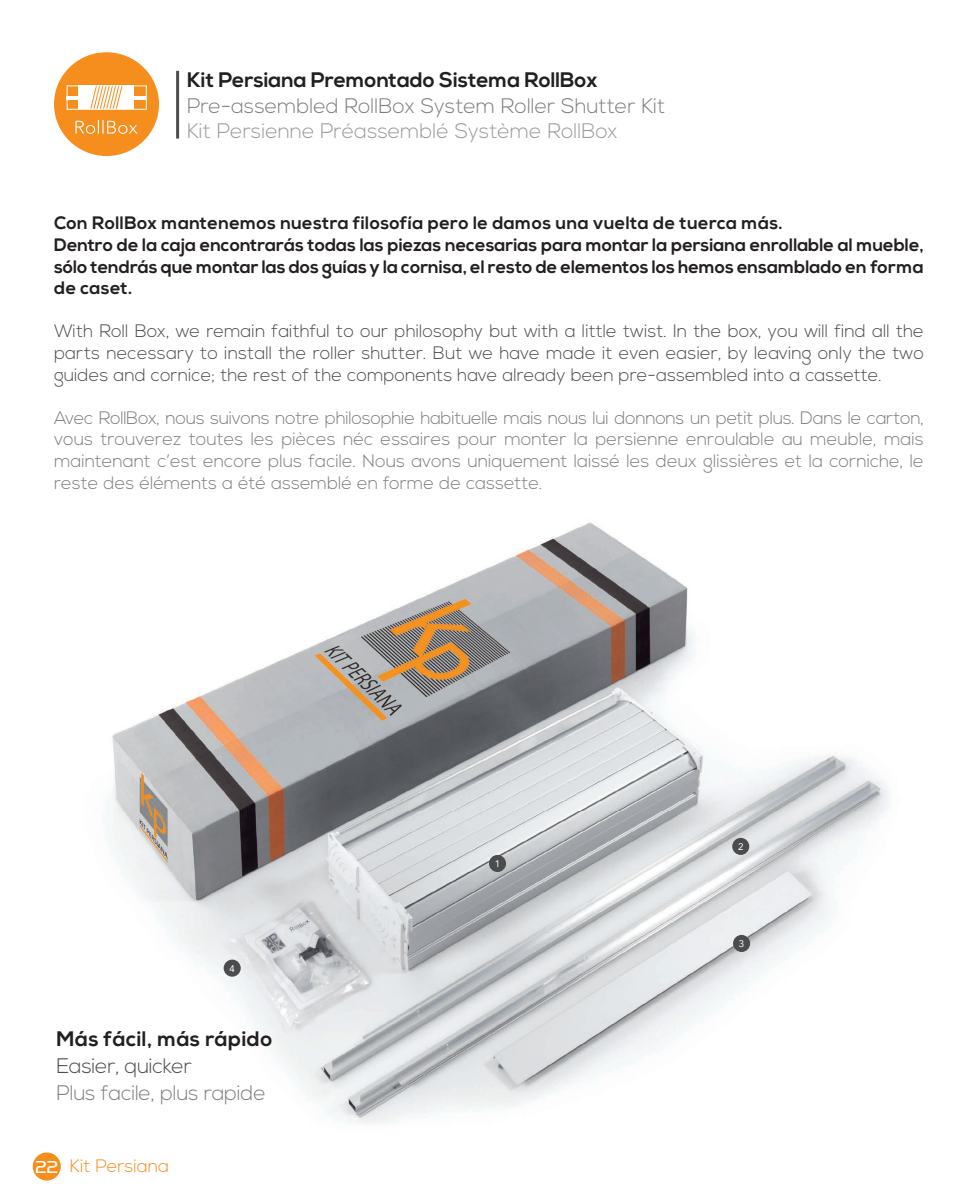
<style>
.page{position:relative;width:978px;height:1191px;background:#fff}
.page>*{position:absolute;margin:0;border:0;box-sizing:border-box;transform-origin:0 0}
.t1{font:300 21px "Nexa";color:#7c7e81}
.t2{font:300 21px "Nexa";color:#999b9e}
.t3{font:700 21px "Nexa";color:#231f20}
.t4{font:700 21px "Nexa";letter-spacing:.02em;color:#231f20}
.t5{font:300 21px "Nexa";letter-spacing:-.015em;color:#4b4c4d}
.t6{font:300 18px/21.6px "Nexa";color:#7c7e81;text-align:justify}
.t7{font:300 18px/21.6px "Nexa";color:#4b4c4d;text-align:justify}
.t8{font:700 18px/21.6px "Nexa";letter-spacing:.02em;color:#231f20;text-align:justify}
.t9{font:300 18px "Nexa";color:#f68e1e}
.t10{font:9.6px "Avenir";color:#fff}
.s1{font-family:"Handel Gothic DOT Ligh";font-weight:400;color:#fff}
</style>
<div class="page">
<div style="left:33px;top:1153px;width:27px;height:26px;background:#f68e1e;border-radius:50%"></div>
<div style="left:33px;top:1152px;width:28px;height:28px;border:2px solid #f68e1e;border-radius:50%"></div>
<hr style="left:176px;top:71px;width:3px;height:67px;background:#4b4c4d">
<div style="left:55px;top:53px;width:103px;height:102px;background:#f68e1e;border-radius:50%"></div>
<div style="left:54px;top:52px;width:105px;height:104px;border:2px solid #f68e1e;border-radius:50%"></div>
<svg style="left:75px;top:120px;width:63px;height:14px"></svg>
<hr style="left:67px;top:96px;width:79px;height:3px;background:#fff">
<div style="left:79px;top:86px;width:55px;height:23px;background:#fff"></div>
<svg style="left:90px;top:87px;width:33px;height:21px"></svg>
<div style="left:67px;top:85px;width:80px;height:25px;border:1px solid #fff"></div>
<img style="left:112px;top:522px;width:777px;height:602px">
<div style="left:489px;top:855px;width:17px;height:17px;background:#4b4c4d;border-radius:50%"></div>
<div style="left:732px;top:838px;width:17px;height:17px;background:#4b4c4d;border-radius:50%"></div>
<div style="left:733px;top:935px;width:17px;height:17px;background:#4b4c4d;border-radius:50%"></div>
<div style="left:224px;top:959px;width:17px;height:17px;background:#4b4c4d;border-radius:50%"></div>
<p class="t3" style="left:187px;top:68px;width:412px">Kit Persiana Premontado Sistema RollBox</p>
<p class="t1" style="left:187px;top:93px;width:480px">Pre-assembled RollBox System Roller Shutter Kit</p>
<p class="t2" style="left:187px;top:118px;width:432px">Kit Persienne Préassemblé Système RollBox</p>
<p class="t8" style="left:54px;top:213px;width:730px">Con RollBox mantenemos nuestra filosofía pero le damos una vuelta de tuerca más.</p>
<p class="t8" style="left:54px;top:235px;width:871px">Dentro de la caja encontrarás todas las piezas necesarias para montar la persiana enrollable al mueble, sólo tendrás que montar las dos guías y la cornisa, el resto de elementos los hemos ensamblado en forma de caset.</p>
<p class="t7" style="left:54px;top:321px;width:872px">With Roll Box, we remain faithful to our philosophy but with a little twist. In the box, you will find all the parts necessary to install the roller shutter. But we have made it even easier, by leaving only the two guides and cornice; the rest of the components have already been pre-assembled into a cassette.</p>
<p class="t6" style="left:54px;top:408px;width:872px">Avec RollBox, nous suivons notre philosophie habituelle mais nous lui donnons un petit plus. Dans le carton, vous trouverez toutes les pièces néc essaires pour monter la persienne enroulable au meuble, mais maintenant c’est encore plus facile. Nous avons uniquement laissé les deux glissières et la corniche, le reste des éléments a été assemblé en forme de cassette.</p>
<p class="t10" style="left:230px;top:961px;width:7px">4</p>
<p class="t4" style="left:56px;top:1027px;width:218px">Más fácil, más rápido</p>
<p class="t5" style="left:56px;top:1054px;width:137px">Easier, quicker</p>
<p class="t1" style="left:56px;top:1081px;width:211px">Plus facile, plus rapide</p>
<p class="t9" style="left:36px;top:1155px;width:135px"><span class="s1">22</span> Kit Persiana</p>
<p class="t10" style="left:495px;top:856px;width:7px">1</p>
<p class="t10" style="left:738px;top:839px;width:7px">2</p>
<p class="t10" style="left:739px;top:936px;width:7px">3</p>
</div>
